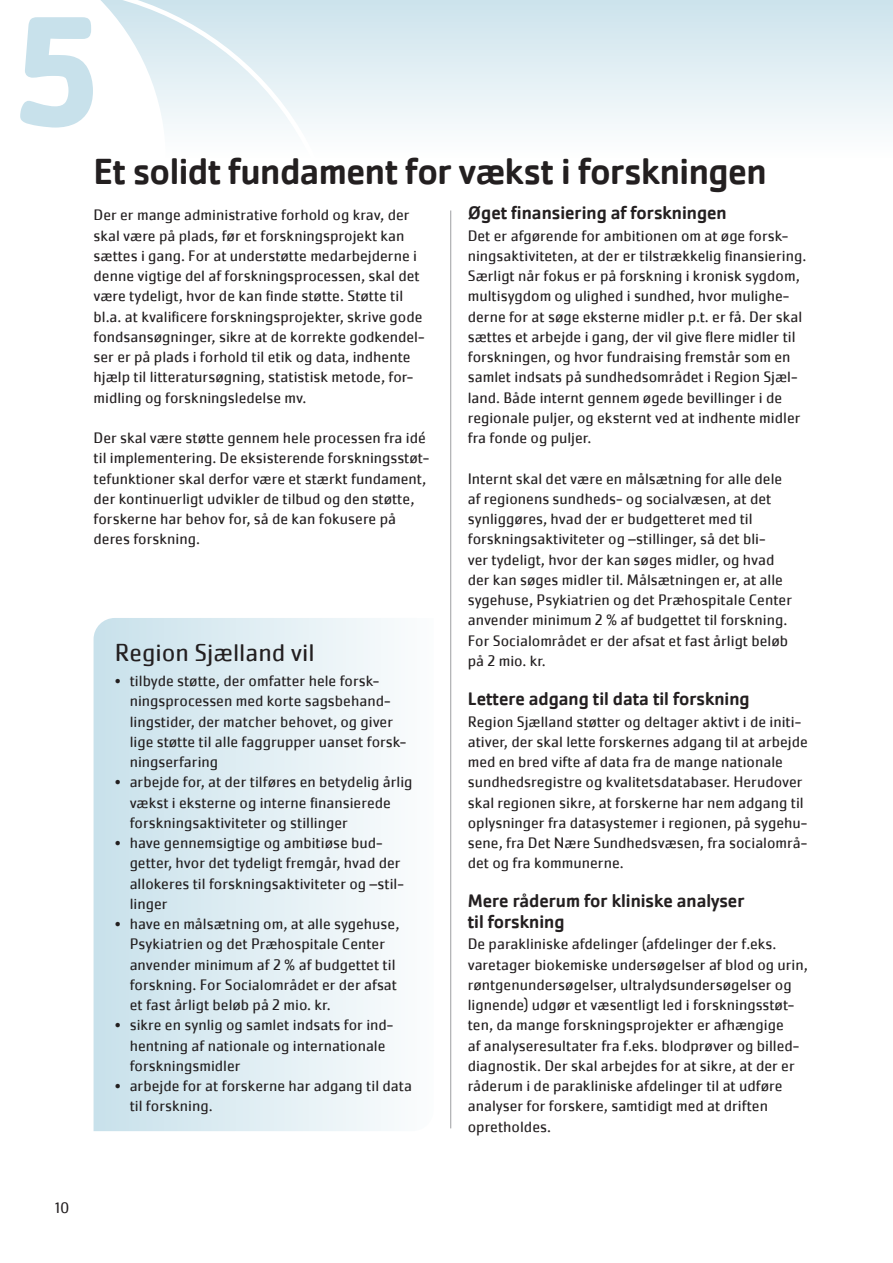
<style>
.page{position:relative;width:893px;height:1263px;background:#fff}
.page>*{position:absolute;margin:0;border:0;box-sizing:border-box;transform-origin:0 0}
.t1{font:700 162px "Cachet Pro";color:#c8e1eb}
.t2{font:500 37.5px "Cachet Pro";letter-spacing:-.015em;color:#231f20}
.t3{font:25.5px "Cachet Pro";color:#231f20}
.t4{font:500 18.75px/20.2px "Cachet Pro";color:#231f20}
.t5{font:15.75px/20.2px "Cachet Pro";color:#231f20}
</style>
<div class="page">
<hr style="left:450px;top:210px;width:1px;height:918px;background:#9d9fa2">
<div style="left:0;top:0;width:893px;height:157px;background:linear-gradient(to bottom,#cce3ec,#fefefe)"></div>
<svg style="left:0;top:0;width:345px;height:157px"></svg>
<svg style="left:94px;top:618px;width:294px;height:513px;background:#deecf2"></svg>
<h1 class="t1" style="left:13px;top:-30px;width:90px">5</h1>
<h2 class="t2" style="left:94px;top:150px;width:675px">Et solidt fundament for vækst i forskningen</h2>
<p class="t4" style="left:468px;top:203px;width:261px">Øget finansiering af forskningen</p>
<p class="t5" style="left:468px;top:225px;width:340px">Det er afgørende for ambitionen om at øge forsk&shy;ningsaktiviteten, at der er tilstrækkelig finansiering.<br>Særligt når fokus er på forskning i kronisk sygdom, multisygdom og ulighed i sundhed, hvor mulighe&shy;derne for at søge eksterne midler p.t. er få. Der skal sættes et arbejde i gang, der vil give flere midler til forskningen, og hvor fundraising fremstår som en samlet indsats på sundhedsområdet i Region Sjæl&shy;land. Både internt gennem øgede bevillinger i de regionale puljer, og eksternt ved at indhente midler fra fonde og puljer.</p>
<p class="t5" style="left:468px;top:468px;width:326px">Internt skal det være en målsætning for alle dele af regionens sundheds- og socialvæsen, at det synliggøres, hvad der er budgetteret med til forskningsaktiviteter og –stillinger, så det bli-<br>ver tydeligt, hvor der kan søges midler, og hvad der kan søges midler til. Målsætningen er, at alle sygehuse, Psykiatrien og det Præhospitale Center anvender minimum 2 % af budgettet til forskning.<br>For Socialområdet er der afsat et fast årligt beløb på 2 mio. kr.</p>
<p class="t4" style="left:468px;top:689px;width:283px">Lettere adgang til data til forskning</p>
<p class="t5" style="left:468px;top:711px;width:342px">Region Sjælland støtter og deltager aktivt i de initi&shy;ativer, der skal lette forskernes adgang til at arbejde med en bred vifte af data fra de mange nationale sundhedsregistre og kvalitetsdatabaser. Herudover skal regionen sikre, at forskerne har nem adgang til oplysninger fra datasystemer i regionen, på sygehu&shy;sene, fra Det Nære Sundhedsvæsen, fra socialområ&shy;det og fra kommunerne.</p>
<p class="t4" style="left:468px;top:891px;width:278px">Mere råderum for kliniske analyser til forskning</p>
<p class="t5" style="left:468px;top:934px;width:342px">De parakliniske afdelinger (afdelinger der f.eks. varetager biokemiske undersøgelser af blod og urin, røntgenundersøgelser, ultralydsundersøgelser og lignende) udgør et væsentligt led i forskningsstøt&shy;ten, da mange forskningsprojekter er afhængige<br>af analyseresultater fra f.eks. blodprøver og billed&shy;diagnostik. Der skal arbejdes for at sikre, at der er råderum i de parakliniske afdelinger til at udføre analyser for forskere, samtidigt med at driften opretholdes.</p>
<p class="t5" style="left:94px;top:205px;width:333px">Der er mange administrative forhold og krav, der skal være på plads, før et forskningsprojekt kan sættes i gang. For at understøtte medarbejderne i denne vigtige del af forskningsprocessen, skal det være tydeligt, hvor de kan finde støtte. Støtte til bl.a. at kvalificere forskningsprojekter, skrive gode fondsansøgninger, sikre at de korrekte godkendel&shy;ser er på plads i forhold til etik og data, indhente hjælp til litteratursøgning, statistisk metode, for&shy;midling og forskningsledelse mv.</p>
<p class="t5" style="left:94px;top:428px;width:337px">Der skal være støtte gennem hele processen fra idé til implementering. De eksisterende forskningsstøt&shy;tefunktioner skal derfor være et stærkt fundament, der kontinuerligt udvikler de tilbud og den støtte, forskerne har behov for, så de kan fokusere på deres forskning.</p>
<h3 class="t3" style="left:115px;top:638px;width:201px">Region Sjælland vil</h3>
<p class="t5" style="left:130px;top:671px;width:278px;text-indent:-15px">• tilbyde støtte, der omfatter hele forsk&shy;ningsprocessen med korte sagsbehand&shy;lingstider, der matcher behovet, og giver lige støtte til alle faggrupper uanset forsk&shy;ningserfaring</p>
<p class="t5" style="left:130px;top:772px;width:284px;text-indent:-15px">• arbejde for, at der tilføres en betydelig årlig vækst i eksterne og interne finansierede forskningsaktiviteter og stillinger</p>
<p class="t5" style="left:130px;top:833px;width:276px;text-indent:-15px">• have gennemsigtige og ambitiøse bud&shy;getter, hvor det tydeligt fremgår, hvad der allokeres til forskningsaktiviteter og –stil&shy;linger</p>
<p class="t5" style="left:130px;top:914px;width:271px;text-indent:-15px">• have en målsætning om, at alle sygehuse, Psykiatrien og det Præhospitale Center anvender minimum af 2 % af budgettet til forskning. For Socialområdet er der afsat et fast årligt beløb på 2 mio. kr.</p>
<p class="t5" style="left:130px;top:1015px;width:265px;text-indent:-15px">• sikre en synlig og samlet indsats for ind&shy;hentning af nationale og internationale forskningsmidler</p>
<p class="t5" style="left:130px;top:1076px;width:284px;text-indent:-15px">• arbejde for at forskerne har adgang til data til forskning.</p>
<p class="t5" style="left:55px;top:1197px;width:16px">10</p>
</div>
